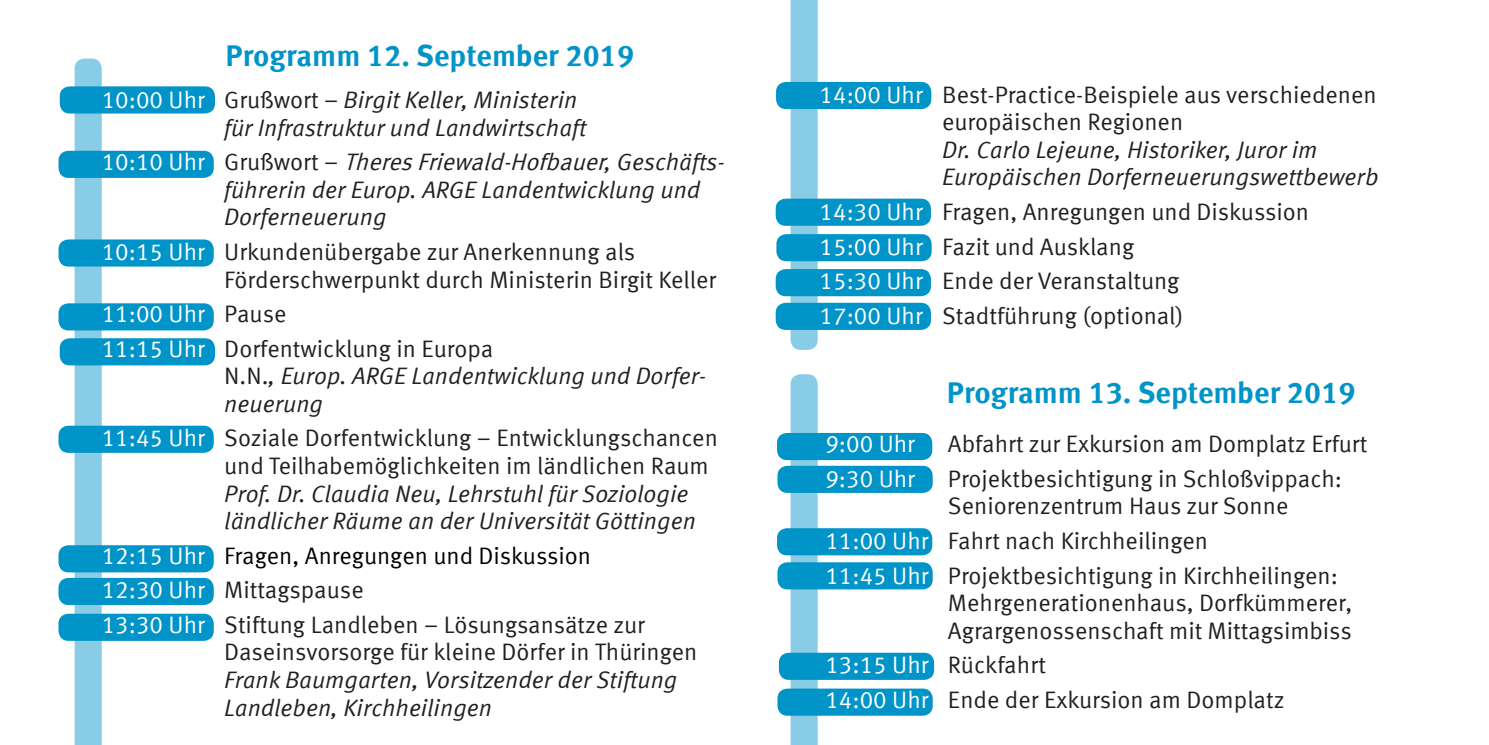
<style>
.page{position:relative;width:1489px;height:745px;background:#fff}
.page>*{position:absolute;margin:0;border:0;box-sizing:border-box;transform-origin:0 0}
.t1{font:700 30px "Meta Offc Pro";color:#0094c8}
.Programmablauf{font:23.75px/27.5px "Meta Offc Pro Norm";color:#231f20}
.Programmablauf-2{font:23.75px/27.5px "Meta Offc Pro Norm Ita";color:#231f20}
.Programmablauf-3{font:23.75px "Meta Offc Pro Norm";color:#000}
.Programmablauf-4{font:23.75px "Meta Offc Pro Norm";color:#fff}
.s1{font-family:"Meta Offc Pro Norm";color:#fff}
.s2{font-family:"Meta Offc Pro Norm"}
.s3{font-family:"Meta Offc Pro Norm";font-style:italic}
.s4{color:#fff}
.s5{color:#231f20}
.s6{font-family:"Meta Offc Pro Norm Ita"}
</style>
<div class="page">
<div style="left:60px;top:86px;width:155px;height:27px;background:#0094c8;border-radius:10px"></div>
<svg style="left:75px;top:58px;width:27px;height:686px;background:#7fc9e3"></svg>
<div style="left:790px;top:0;width:27px;height:349px;background:#88cde5"></div>
<div style="left:777px;top:528px;width:155px;height:27px;background:#0094c8;border-radius:10px"></div>
<div style="left:777px;top:465px;width:155px;height:27px;background:#0094c8;border-radius:10px"></div>
<div style="left:777px;top:432px;width:155px;height:28px;background:#0094c8;border-radius:10px"></div>
<div style="left:775px;top:269px;width:155px;height:27px;background:#0094c8;border-radius:10px"></div>
<div style="left:776px;top:234px;width:155px;height:27px;background:#0094c8;border-radius:10px"></div>
<div style="left:775px;top:198px;width:155px;height:28px;background:#0094c8;border-radius:10px"></div>
<div style="left:775px;top:302px;width:155px;height:28px;background:#0094c8;border-radius:10px"></div>
<div style="left:776px;top:82px;width:155px;height:27px;background:#0094c8;border-radius:10px"></div>
<div style="left:58px;top:613px;width:156px;height:27px;background:#0094c8;border-radius:10px"></div>
<div style="left:58px;top:577px;width:156px;height:27px;background:#0094c8;border-radius:10px"></div>
<div style="left:58px;top:545px;width:156px;height:27px;background:#0094c8;border-radius:10px"></div>
<div style="left:58px;top:425px;width:156px;height:27px;background:#0094c8;border-radius:10px"></div>
<div style="left:58px;top:303px;width:156px;height:27px;background:#0094c8;border-radius:10px"></div>
<div style="left:58px;top:239px;width:156px;height:27px;background:#0094c8;border-radius:10px"></div>
<div style="left:58px;top:151px;width:156px;height:27px;background:#0094c8;border-radius:10px"></div>
<div style="left:60px;top:338px;width:155px;height:27px;background:#0094c8;border-radius:10px"></div>
<div style="left:777px;top:688px;width:155px;height:27px;background:#0094c8;border-radius:10px"></div>
<div style="left:778px;top:652px;width:156px;height:27px;background:#0094c8;border-radius:10px"></div>
<div style="left:777px;top:562px;width:155px;height:27px;background:#0094c8;border-radius:10px"></div>
<svg style="left:790px;top:374px;width:27px;height:370px"></svg>
<p class="t1" style="left:225px;top:32px;width:410px">Programm 12. September 2019</p>
<p class="Programmablauf-2" style="left:224px;top:84px;width:363px;text-indent:-122px"><span class="s1">10:00 Uhr</span> <span class="s2">Grußwort –</span> Birgit Keller, Ministerin für Infrastruktur und Landwirtschaft</p>
<p class="Programmablauf-2" style="left:224px;top:147px;width:502px;text-indent:-122px"><span class="s1">10:10 Uhr</span> <span class="s2">Grußwort –</span> <span class="s3">TheresFriewald-Hofbauer</span>, Geschäfts&shy;führerin der Europ. ARGE Landentwicklung und<br>Dorferneuerung</p>
<p class="Programmablauf" style="left:224px;top:236px;width:493px;text-indent:-122px"><span class="s4">10:15 Uhr</span> Urkundenübergabe zur Anerkennung als<br>Förderschwerpunkt durch Ministerin Birgit Keller</p>
<p class="Programmablauf-4" style="left:102px;top:296px;width:186px">11:00 Uhr <span class="s5">Pause</span></p>
<p class="Programmablauf-2" style="left:224px;top:333px;width:484px;text-indent:-122px"><span class="s1">11:15 Uhr</span> <span class="s2">Dorfentwicklung in Europa<br>N.N.</span>, Europ. ARGE Landentwicklung und Dorfer&shy;neuerung</p>
<p class="Programmablauf" style="left:102px;top:422px;width:617px"><span class="s4">11:45 Uhr</span> Soziale Dorfentwicklung – Entwicklungschancen</p>
<p class="Programmablauf" style="left:224px;top:450px;width:486px">und Teilhabemöglichkeiten im ländlichen Raum</p>
<p class="Programmablauf-2" style="left:224px;top:477px;width:473px">Prof. Dr. Claudia Neu, Lehrstuhl für Soziologie ländlicher Räume an der Universität Göttingen</p>
<p class="Programmablauf-3" style="left:102px;top:537px;width:491px"><span class="s4">12:15 Uhr</span> Fragen, Anregungen und Diskussion</p>
<p class="Programmablauf" style="left:102px;top:574px;width:263px"><span class="s4">12:30 Uhr</span> Mittagspause</p>
<p class="Programmablauf" style="left:224px;top:609px;width:474px;text-indent:-122px"><span class="s4">13:30 Uhr</span> Stiftung Landleben – Lösungsansätze zur Daseinsvorsorge für kleine Dörfer in Thüringen <span class="s6">Frank Baumgarten, Vorsitzender der Stiftung Landleben, Kirchheilingen</span></p>
<p class="Programmablauf-2" style="left:942px;top:79px;width:438px;text-indent:-122px"><span class="s1">14:00 Uhr</span> <span class="s2">Best-Practice-Beispiele aus verschiedenen europäischen Regionen<br></span>Dr. Carlo Lejeune, Historiker, Juror im Europäischen Dorferneuerungswettbewerb</p>
<p class="Programmablauf" style="left:819px;top:196px;width:491px"><span class="s4">14:30 Uhr</span> Fragen, Anregungen und Diskussion</p>
<p class="Programmablauf" style="left:819px;top:231px;width:316px"><span class="s4">15:00 Uhr</span> Fazit und Ausklang</p>
<p class="Programmablauf" style="left:819px;top:265px;width:361px"><span class="s4">15:30 Uhr</span> Ende der Veranstaltung</p>
<p class="Programmablauf" style="left:819px;top:300px;width:365px"><span class="s4">17:00 Uhr</span> Stadtführung (optional)</p>
<p class="t1" style="left:946px;top:369px;width:410px">Programm 13. September 2019</p>
<p class="Programmablauf-4" style="left:825px;top:425px;width:91px">9:00 Uhr</p>
<p class="Programmablauf" style="left:947px;top:428px;width:421px">Abfahrt zur Exkursion am Domplatz Erfurt</p>
<p class="Programmablauf-4" style="left:825px;top:460px;width:91px">9:30 Uhr</p>
<p class="Programmablauf" style="left:947px;top:463px;width:395px">Projektbesichtigung in Schloßvippach:<br>Seniorenzentrum Haus zur Sonne</p>
<p class="Programmablauf" style="left:825px;top:525px;width:384px"><span class="s4">11:00 Uhr</span> Fahrt nach Kirchheilingen</p>
<p class="Programmablauf" style="left:947px;top:559px;width:406px;text-indent:-122px"><span class="s4">11:45 Uhr</span> Projektbesichtigung in Kirchheilingen:<br>Mehrgenerationenhaus, Dorfkümmerer,<br>Agrargenossenschaft mit Mittagsimbiss</p>
<p class="Programmablauf" style="left:825px;top:649px;width:222px"><span class="s4">13:15 Uhr</span> Rückfahrt</p>
<p class="Programmablauf" style="left:825px;top:684px;width:460px"><span class="s4">14:00 Uhr</span> Ende der Exkursion am Domplatz</p>
</div>
